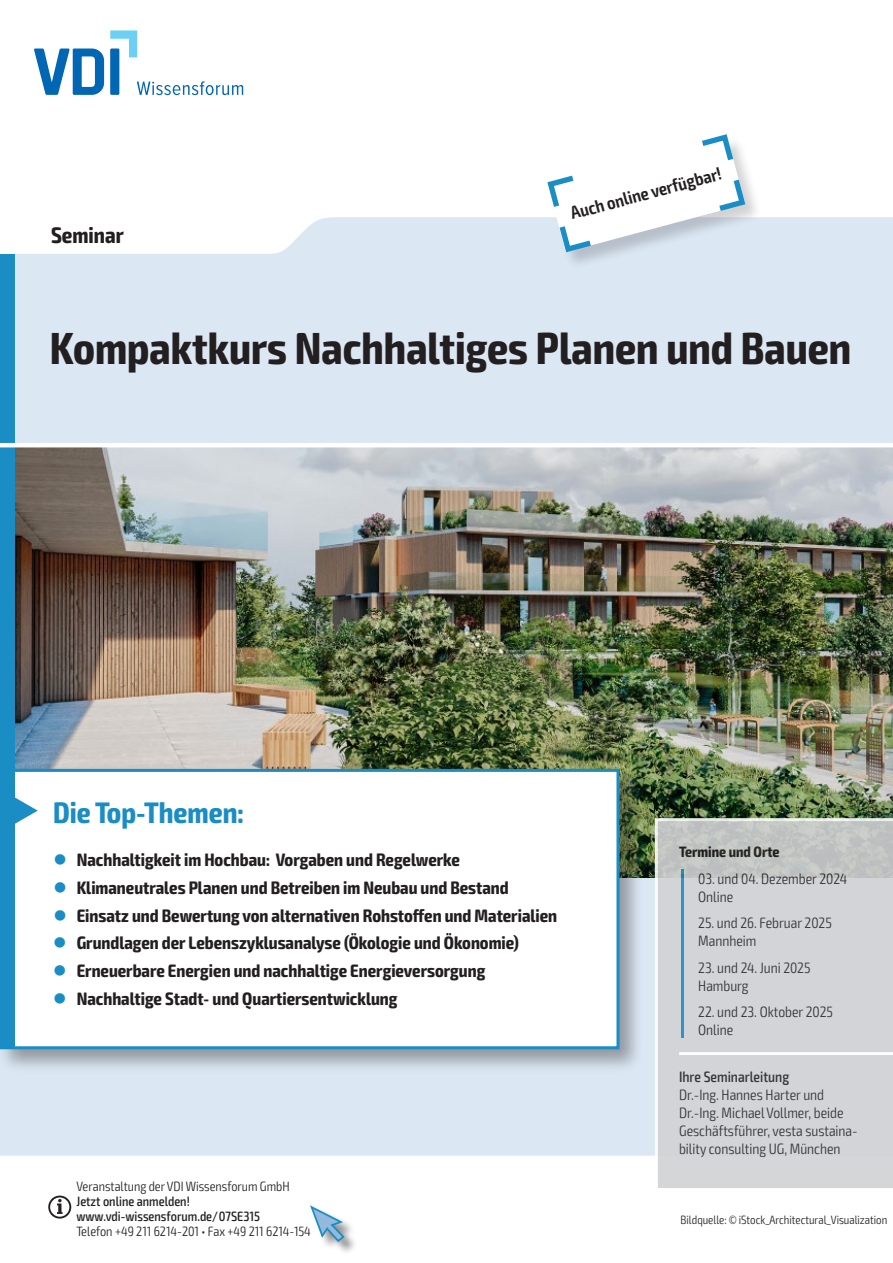
<style>
.page{position:relative;width:893px;height:1263px;background:#fff}
.page>*{position:absolute;margin:0;border:0;box-sizing:border-box;transform-origin:0 0}
.t1{font:700 condensed 45px "Exo 2";color:#231f20}
.t2{font:700 condensed 29.7px "Exo 2";color:#1a8dc4}
.t3{font:700 condensed 22.5px "Exo 2";color:#231f20}
.t4{font:700 condensed 18px "Exo 2";color:#231f20}
.t5{font:600 condensed 18px "Exo 2";color:#231f20}
.t6{font:300 condensed 15px/18px "Exo 2";color:#231f20}
.t7{font:500 condensed 15px "Exo 2";color:#231f20}
.t8{font:700 condensed 15px "Exo 2";color:#231f20}
.t9{font:300 condensed 13.5px "Exo 2";color:#231f20}
.t10{font:500 condensed 13.5px/15px "Exo 2";color:#231f20}
.t11{font:300 condensed 12px "Exo 2";color:#231f20}
.s1{color:#1a8dc4}
</style>
<div class="page">
<div style="left:0;top:217px;width:893px;height:938px;background:#dbe7f3"></div>
<img style="left:14px;top:447px;width:879px;height:431px">
<div style="left:0;top:765px;width:644px;height:309px;background:#231f20;opacity:.4"></div>
<div style="left:2px;top:770px;width:616px;height:278px;background:#fff"></div>
<div style="left:3px;top:772px;width:11px;height:274px;background:#1a8dc4"></div>
<div style="left:0;top:769px;width:619px;height:280px;border:3px solid #1a8dc4"></div>
<svg style="left:14px;top:796px;width:24px;height:29px"></svg>
<div style="left:0;top:254px;width:14px;height:519px;background:#1a8dc4"></div>
<div style="left:311px;top:1206px;width:47px;height:49px;background:#231f20;opacity:.5"></div>
<svg style="left:310px;top:1205px;width:36px;height:38px"></svg>
<hr style="left:0;top:443px;width:893px;height:4px;background:#fff">
<svg style="left:655px;top:818px;width:238px;height:370px;background:#cfd2d4"></svg>
<svg style="left:48px;top:1195px;width:23px;height:23px"></svg>
<svg style="left:34px;top:30px;width:209px;height:65px"></svg>
<div style="left:547px;top:135px;width:215px;height:135px;background:#231f20;opacity:.2"></div>
<svg style="left:547px;top:134px;width:198px;height:118px"></svg>
<p class="t3" style="left:51px;top:221px;width:74px">Seminar</p>
<p class="t5" style="left:568px;top:203px;width:157px;rotate:-15deg">Auch online verfügbar!</p>
<h1 class="t1" style="left:50px;top:321px;width:803px">Kompaktkurs Nachhaltiges Planen und Bauen</h1>
<h2 class="t2" style="left:53px;top:794px;width:192px">Die Top-Themen:</h2>
<p class="t4" style="left:53px;top:849px;width:408px"><span class="s1">●</span> Nachhaltigkeit im Hochbau: Vorgaben und Regelwerke</p>
<p class="t4" style="left:53px;top:877px;width:457px"><span class="s1">●</span> Klimaneutrales Planen und Betreiben im Neubau und Bestand</p>
<p class="t4" style="left:53px;top:904px;width:505px"><span class="s1">●</span> Einsatz und Bewertung von alternativen Rohstoffen und Materialien</p>
<p class="t4" style="left:53px;top:932px;width:467px"><span class="s1">●</span> Grundlagen der Lebenszyklusanalyse (Ökologie und Ökonomie)</p>
<p class="t4" style="left:53px;top:960px;width:434px"><span class="s1">●</span> Erneuerbare Energien und nachhaltige Energieversorgung</p>
<p class="t4" style="left:53px;top:988px;width:346px"><span class="s1">●</span> Nachhaltige Stadt- und Quartiersentwicklung</p>
<p class="t9" style="left:77px;top:1178px;width:215px">Veranstaltung der VDI Wissensforum GmbH</p>
<p class="t10" style="left:77px;top:1194px;width:185px">Jetzt online anmelden! www.vdi-wissensforum.de/07SE315</p>
<p class="t9" style="left:77px;top:1223px;width:236px">Telefon +49 211 6214-201 • Fax +49 211 6214-154</p>
<p class="t8" style="left:679px;top:843px;width:102px">Termine und Orte</p>
<p class="t6" style="left:698px;top:869px;width:150px">03. und 04. Dezember 2024<br>Online</p>
<p class="t6" style="left:698px;top:914px;width:135px">25. und 26. Februar 2025<br>Mannheim</p>
<p class="t6" style="left:698px;top:958px;width:114px">23. und 24. Juni 2025<br>Hamburg</p>
<p class="t6" style="left:698px;top:1003px;width:136px">22. und 23. Oktober 2025<br>Online</p>
<p class="t7" style="left:679px;top:1068px;width:112px">Ihre Seminarleitung</p>
<p class="t6" style="left:679px;top:1086px;width:180px">Dr.-Ing. Hannes Harter und<br>Dr.-Ing. Michael Vollmer, beide<br>Geschäftsführer, vesta sustaina&shy;bility consulting UG, München</p>
<p class="t11" style="left:681px;top:1212px;width:208px">Bildquelle: © iStock_Architectural_Visualization</p>
</div>
